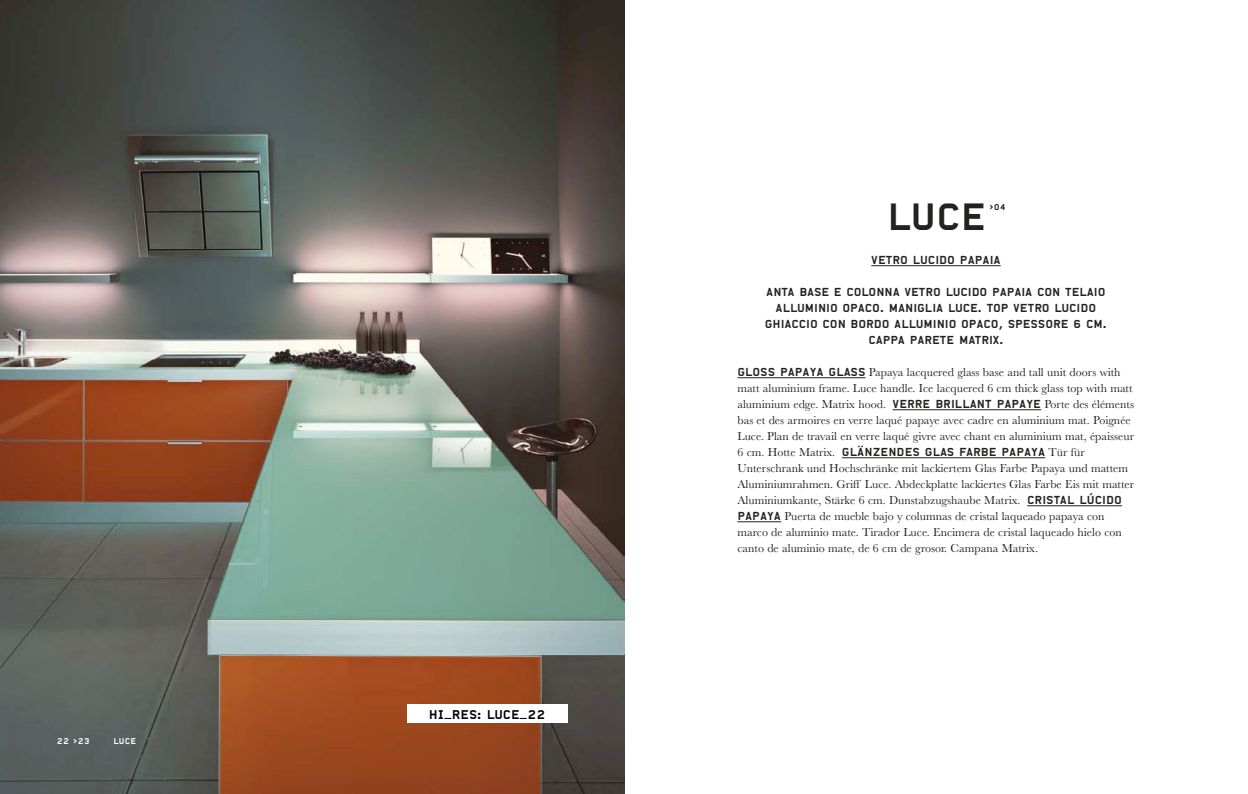
<style>
.page{position:relative;width:1248px;height:794px;background:#fff}
.page>*{position:absolute;margin:0;border:0;box-sizing:border-box;transform-origin:0 0}
.t1{font:36px "Alpha Headline";color:#222220}
.t2{font:12px/16px "Baskerville";color:#222220}
.t3{font:12px "Alpha Headline";color:#000}
.t4{font:11px/16px "Alpha Headline";letter-spacing:-.01em;color:#222220;text-align:center}
.t5{font:8px "Alpha Headline";letter-spacing:.035em;color:#fff}
.t6{font:8px "Alpha Headline";color:#222220}
.s1{font-family:"Alpha Headline";font-size:11px}
.s2{font-family:"Baskerville";font-size:12px}
</style>
<div class="page">
<img style="left:0;top:0;width:624px;height:794px">
<img style="left:624px;top:0;width:1px;height:794px">
<hr style="left:871px;top:265px;width:129px;height:1px;background:#222220">
<hr style="left:737px;top:377px;width:128px;height:1px;background:#222220">
<hr style="left:892px;top:409px;width:149px;height:1px;background:#222220">
<hr style="left:841px;top:457px;width:204px;height:1px;background:#222220">
<hr style="left:1027px;top:505px;width:94px;height:1px;background:#222220">
<hr style="left:737px;top:521px;width:44px;height:1px;background:#222220">
<div style="left:407px;top:704px;width:160px;height:19px;background:#fff"></div>
<p class="t5" style="left:57px;top:736px;width:35px">22 &gt;23</p>
<p class="t5" style="left:113px;top:736px;width:24px">LUCE</p>
<p class="t3" style="left:429px;top:706px;width:118px">HI_RES: LUCE_22</p>
<h1 class="t1" style="left:887px;top:194px;width:100px">LUCE</h1>
<p class="t6" style="left:989px;top:202px;width:18px">&gt;04</p>
<p class="t4" style="left:871px;top:252px;width:131px">VETRO LUCIDO PAPAIA</p>
<p class="t4" style="left:764px;top:284px;width:344px">ANTA BASE E COLONNA VETRO LUCIDO PAPAIA CON TELAIO ALLUMINIO OPACO. MANIGLIA LUCE. TOP VETRO LUCIDO GHIACCIO CON BORDO ALLUMINIO OPACO, SPESSORE 6 CM.<br>CAPPA PARETE MATRIX.</p>
<p class="t2" style="left:737px;top:364px;width:398px"><span class="s1">GLOSS PAPAYA GLASS</span> Papaya lacquered glass base and tall unit doors with matt aluminium frame. Luce handle. Ice lacquered 6 cm thick glass top with matt aluminium edge. Matrix hood. <span class="s1">VERRE BRILLANT PAPAYE</span> Porte des éléments bas et des armoires en verre laqué papaye avec cadre en aluminium mat. Poignée Luce. Plan de travail en verre laqué givre avec chant en aluminium mat, épaisseur</p>
<p class="t4" style="left:737px;top:444px;width:349px"><span class="s2">6 cm. Hotte Matrix.</span> GLÄNZENDES GLAS FARBE PAPAYA <span class="s2">Tür für</span></p>
<p class="t2" style="left:737px;top:460px;width:398px">Unterschrank und Hochschränke mit lackiertem Glas Farbe Papaya und mattem Aluminiumrahmen. Griff Luce. Abdeckplatte lackiertes Glas Farbe Eis mit matter Aluminiumkante, Stärke 6 cm. Dunstabzugshaube Matrix. <span class="s1">CRISTAL LÚCIDO PAPAYA</span> Puerta de mueble bajo y columnas de cristal laqueado papaya con marco de aluminio mate. Tirador Luce. Encimera de cristal laqueado hielo con canto de aluminio mate, de 6 cm de grosor. Campana Matrix.</p>
</div>
